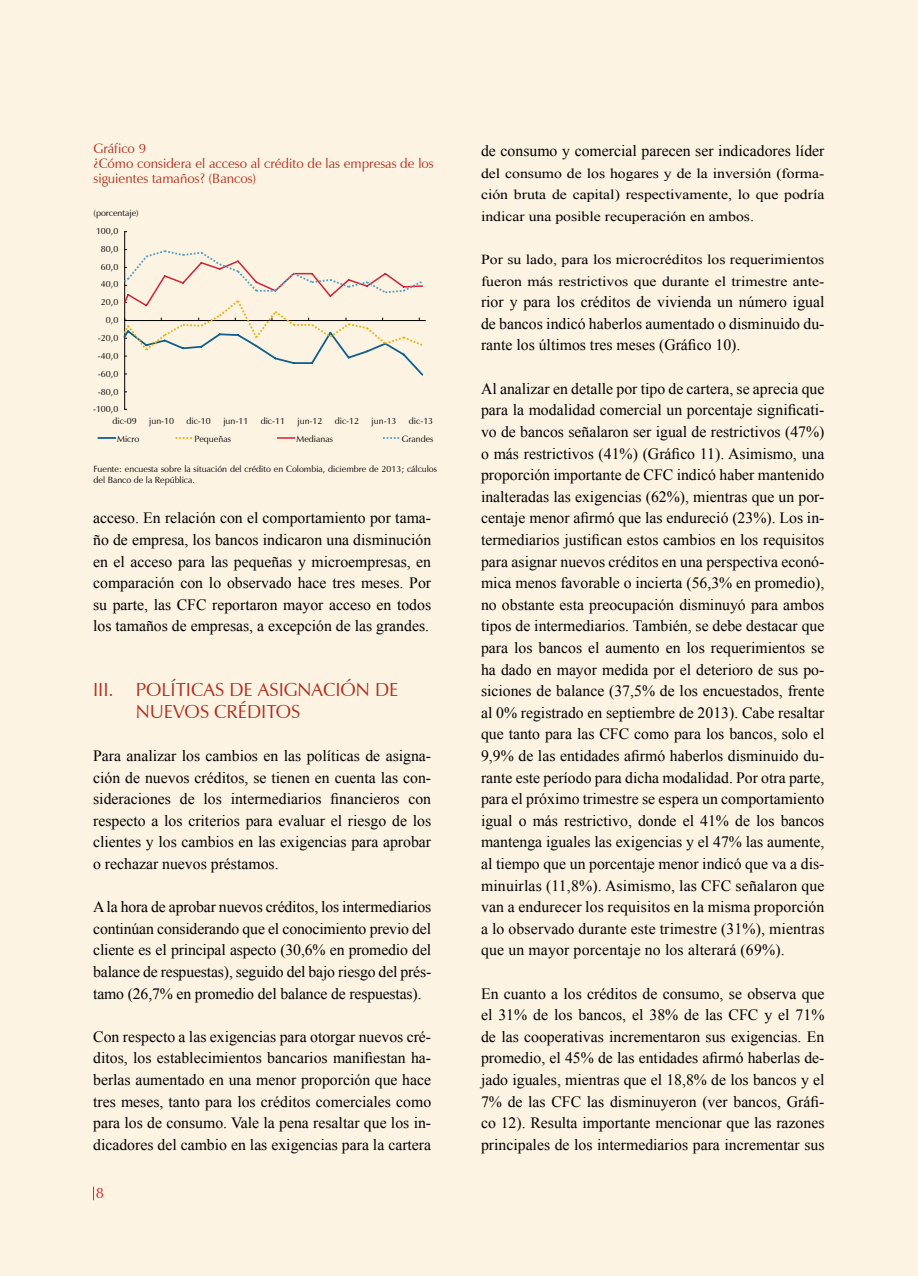
<style>
.page{position:relative;width:918px;height:1276px;background:#fff}
.page>*{position:absolute;margin:0;border:0;box-sizing:border-box;transform-origin:0 0}
.t1{font:18.75px/21.6px "Zapf Humanist 601 BT";color:#b22c1c}
.t2{font:15.75px/21.6px "Times New Roman";color:#000;text-align:justify}
.t3{font:15px "Zapf Humanist 601 BT";color:#d2232a}
.t4{font:13.8px/21.6px "Times New Roman";color:#000;text-align:justify;scale:1.14 1}
.t5{font:13.5px/15px "Zapf Humanist 601 BT";color:#b22c1c}
.t6{font:9px/10.8px "Zapf Humanist 601 BT";color:#000}
</style>
<div class="page">
<div style="left:0;top:0;width:917px;height:1276px;background:#fcf3e2"></div>
<svg style="left:93px;top:1186px;width:1px;height:14px"></svg>
<hr style="left:124px;top:232px;width:1px;height:177px;background:#000">
<svg style="left:123px;top:249px;width:302px;height:128px"></svg>
<svg style="left:98px;top:437px;width:17px;height:2px"></svg>
<svg style="left:176px;top:437px;width:16px;height:2px"></svg>
<svg style="left:278px;top:437px;width:17px;height:2px"></svg>
<svg style="left:383px;top:437px;width:17px;height:2px"></svg>
<p class="t5" style="left:94px;top:141px;width:342px">Gráfico 9<br>¿Cómo considera el acceso al crédito de las empresas de los siguientes tamaños? (Bancos)</p>
<p class="t6" style="left:94px;top:208px;width:47px">(porcentaje)</p>
<p class="t6" style="left:96px;top:225px;width:24px">100,0</p>
<p class="t6" style="left:101px;top:243px;width:19px">80,0</p>
<p class="t6" style="left:101px;top:261px;width:19px">60,0</p>
<p class="t6" style="left:101px;top:279px;width:19px">40,0</p>
<p class="t6" style="left:101px;top:297px;width:19px">20,0</p>
<p class="t6" style="left:106px;top:315px;width:14px">0,0</p>
<p class="t6" style="left:98px;top:332px;width:22px">-20,0</p>
<p class="t6" style="left:98px;top:350px;width:22px">-40,0</p>
<p class="t6" style="left:98px;top:368px;width:22px">-60,0</p>
<p class="t6" style="left:98px;top:386px;width:22px">-80,0</p>
<p class="t6" style="left:93px;top:404px;width:27px">-100,0</p>
<p class="t6" style="left:112px;top:415px;width:26px">dic-09</p>
<p class="t6" style="left:149px;top:415px;width:26px">jun-10</p>
<p class="t6" style="left:187px;top:415px;width:26px">dic-10</p>
<p class="t6" style="left:223px;top:415px;width:26px">jun-11</p>
<p class="t6" style="left:261px;top:415px;width:26px">dic-11</p>
<p class="t6" style="left:298px;top:415px;width:26px">jun-12</p>
<p class="t6" style="left:335px;top:415px;width:26px">dic-12</p>
<p class="t6" style="left:372px;top:415px;width:26px">jun-13</p>
<p class="t6" style="left:409px;top:415px;width:26px">dic-13</p>
<p class="t6" style="left:117px;top:434px;width:24px">Micro</p>
<p class="t6" style="left:194px;top:434px;width:38px">Pequeñas</p>
<p class="t6" style="left:297px;top:434px;width:38px">Medianas</p>
<p class="t6" style="left:402px;top:434px;width:33px">Grandes</p>
<p class="t6" style="left:94px;top:463px;width:345px">Fuente: encuesta sobre la situación del crédito en Colombia, diciembre de 2013; cálculos del Banco de la República.</p>
<p class="t2" style="left:93px;top:507px;width:340px">acceso. En relación con el comportamiento por tama&shy;ño de empresa, los bancos indicaron una disminución en el acceso para las pequeñas y microempresas, en comparación con lo observado hace tres meses. Por su parte, las CFC reportaron mayor acceso en todos los tamaños de empresas, a excepción de las grandes.</p>
<p class="t1" style="left:136px;top:679px;width:264px;text-indent:-43px">III. POLÍTICAS DE ASIGNACIÓN DE<br>NUEVOS CRÉDITOS</p>
<p class="t2" style="left:93px;top:744px;width:340px">Para analizar los cambios en las políticas de asigna&shy;ción de nuevos créditos, se tienen en cuenta las con&shy;sideraciones de los intermediarios financieros con respecto a los criterios para evaluar el riesgo de los clientes y los cambios en las exigencias para aprobar o rechazar nuevos préstamos.</p>
<p class="t2" style="left:93px;top:896px;width:340px">A la hora de aprobar nuevos créditos, los intermediarios continúan considerando que el conocimiento previo del cliente es el principal aspecto (30,6% en promedio del balance de respuestas), seguido del bajo riesgo del prés&shy;tamo (26,7% en promedio del balance de respuestas).</p>
<p class="t2" style="left:93px;top:1025px;width:340px">Con respecto a las exigencias para otorgar nuevos cré&shy;ditos, los establecimientos bancarios manifiestan ha&shy;berlas aumentado en una menor proporción que hace tres meses, tanto para los créditos comerciales como para los de consumo. Vale la pena resaltar que los in&shy;dicadores del cambio en las exigencias para la cartera</p>
<p class="t3" style="left:96px;top:1184px;width:10px">8</p>
<p class="t2" style="left:481px;top:140px;width:345px">de consumo y comercial parecen ser indicadores líder</p>
<p class="t4" style="left:481px;top:162px;width:303px">del consumo de los hogares y de la inversión (forma&shy;ción bruta de capital) respectivamente, lo que podría indicar una posible recuperación en ambos.</p>
<p class="t4" style="left:481px;top:248px;width:303px">Por su lado, para los microcréditos los requerimientos fueron más restrictivos que durante el trimestre ante-</p>
<p class="t2" style="left:481px;top:291px;width:345px">rior y para los créditos de vivienda un número igual de bancos indicó haberlos aumentado o disminuido du&shy;rante los últimos tres meses (Gráfico 10).</p>
<p class="t2" style="left:481px;top:377px;width:345px">Al analizar en detalle por tipo de cartera, se aprecia que para la modalidad comercial un porcentaje significati&shy;vo de bancos señalaron ser igual de restrictivos (47%) o más restrictivos (41%) (Gráfico 11). Asimismo, una proporción importante de CFC indicó haber mantenido inalteradas las exigencias (62%), mientras que un por&shy;centaje menor afirmó que las endureció (23%). Los in&shy;termediarios justifican estos cambios en los requisitos para asignar nuevos créditos en una perspectiva econó&shy;mica menos favorable o incierta (56,3% en promedio), no obstante esta preocupación disminuyó para ambos tipos de intermediarios. También, se debe destacar que para los bancos el aumento en los requerimientos se ha dado en mayor medida por el deterioro de sus po&shy;siciones de balance (37,5% de los encuestados, frente al 0% registrado en septiembre de 2013). Cabe resaltar que tanto para las CFC como para los bancos, solo el 9,9% de las entidades afirmó haberlos disminuido du&shy;rante este período para dicha modalidad. Por otra parte, para el próximo trimestre se espera un comportamiento igual o más restrictivo, donde el 41% de los bancos mantenga iguales las exigencias y el 47% las aumente, al tiempo que un porcentaje menor indicó que va a dis&shy;minuirlas (11,8%). Asimismo, las CFC señalaron que van a endurecer los requisitos en la misma proporción a lo observado durante este trimestre (31%), mientras que un mayor porcentaje no los alterará (69%).</p>
<p class="t2" style="left:481px;top:982px;width:345px">En cuanto a los créditos de consumo, se observa que el 31% de los bancos, el 38% de las CFC y el 71% de las cooperativas incrementaron sus exigencias. En promedio, el 45% de las entidades afirmó haberlas de&shy;jado iguales, mientras que el 18,8% de los bancos y el 7% de las CFC las disminuyeron (ver bancos, Gráfi&shy;co 12). Resulta importante mencionar que las razones principales de los intermediarios para incrementar sus</p>
</div>
